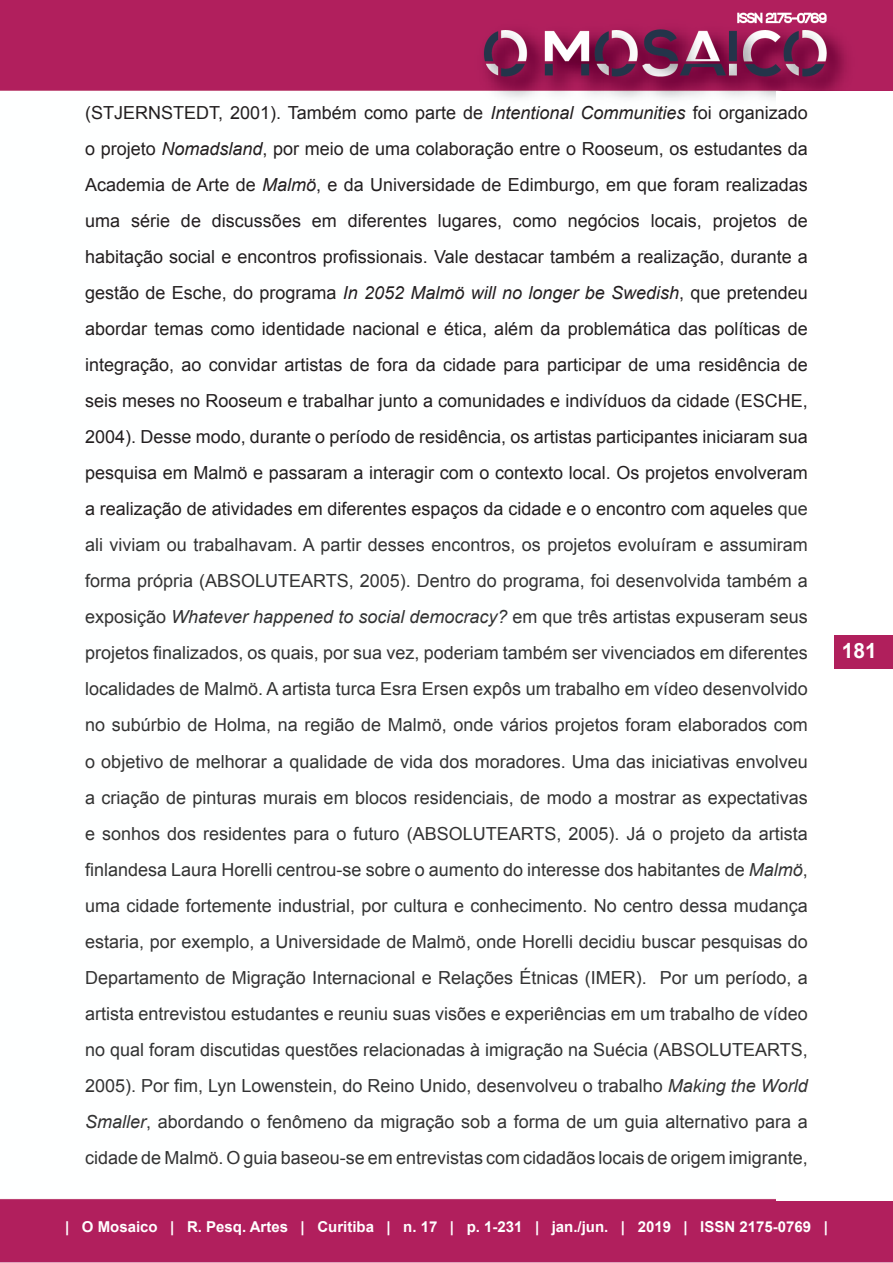
<style>
.page{position:relative;width:893px;height:1263px;background:#fff}
.page>*{position:absolute;margin:0;border:0;box-sizing:border-box;transform-origin:0 0}
.t1{font:700 21px "Arial";color:#fff}
.Corpo{font:18px/36px "Arial";color:#333;text-align:justify}
.t2{font:700 15px "Arial";color:#fff}
.s1{color:#231f20}
.s2{font-style:italic;color:#231f20}
.s3{font-style:italic}
</style>
<div class="page">
<img style="left:0;top:0;width:893px;height:1263px">
<div style="left:777px;top:92px;width:116px;height:1109px;background:#fff"></div>
<div style="left:834px;top:635px;width:59px;height:33px;background:#b01f5c"></div>
<p class="Corpo" style="left:85px;top:95px;width:724px"><span class="s1">(STJERNSTEDT, 2001). Também como parte de</span> <span class="s2">Intentional Communities</span> <span class="s1">foi organizado o projeto</span> <span class="s2">Nomadsland</span><span class="s1">, por meio de uma colaboração entre o Rooseum, os estudantes da Academia de Arte de</span> <span class="s2">Malmö</span><span class="s1">, e da Universidade de Edimburgo, em que foram realizadas uma série de discussões em diferentes lugares, como negócios locais, projetos de habitação social e encontros profissionais. Vale destacar também a realização, durante a gestão de Esche, do programa</span> <span class="s2">In 2052 Malmö will no longer be Swedish</span><span class="s1">, que pretendeu abordar temas como identidade nacional e ética, além da problemática das políticas de integração, ao convidar artistas de fora da cidade para participar de uma residência de seis meses no Rooseum e trabalhar junto a comunidades e indivíduos da cidade (ESCHE, 2004). Desse modo, durante o período de residência, os artistas participantes iniciaram sua pesquisa em Malmö e passaram a interagir com o contexto local. Os projetos envolveram a realização de atividades em diferentes espaços da cidade e o encontro com aqueles</span> que ali viviam ou trabalhavam. A partir desses encontros, os projetos evoluíram e assumiram forma própria (ABSOLUTEARTS, 2005). Dentro do programa, foi desenvolvida também a exposição <span class="s3">Whatever happened to social democracy?</span> em que três artistas expuseram seus projetos finalizados, os quais, por sua vez, poderiam também ser vivenciados em diferentes localidades de Malmö. A artista turca Esra Ersen expôs um trabalho em vídeo desenvolvido no subúrbio de Holma, na região de Malmö, onde vários projetos foram elaborados com o objetivo de melhorar a qualidade de vida dos moradores. Uma das iniciativas envolveu a criação de pinturas murais em blocos residenciais, de modo a mostrar as expectativas e sonhos dos residentes para o futuro (ABSOLUTEARTS, 2005). Já o projeto da artista finlandesa Laura Horelli centrou-se sobre o aumento do interesse dos habitantes de <span class="s3">Malmö</span>, uma cidade fortemente industrial, por cultura e conhecimento. No centro dessa mudança estaria, por exemplo, a Universidade de Malmö, onde Horelli decidiu buscar pesquisas do Departamento de Migração Internacional e Relações Étnicas (IMER). Por um período, a artista entrevistou estudantes e reuniu suas visões e experiências em um trabalho de vídeo no qual foram discutidas questões relacionadas à imigração na Suécia (ABSOLUTEARTS, 2005). Por fim, Lyn Lowenstein, do Reino Unido, desenvolveu o trabalho <span class="s3">Making the World Smaller</span>, abordando o fenômeno da migração sob a forma de um guia alternativo para a cidade de Malmö. O guia baseou-se em entrevistas com cidadãos locais de origem imigrante,</p>
<p class="t1" style="left:842px;top:636px;width:37px">181</p>
<p class="t2" style="left:65px;top:1217px;width:764px">| O Mosaico | R. Pesq. Artes | Curitiba | n. 17 | p. 1-231 | jan./jun. | 2019 | ISSN 2175-0769 |</p>
</div>
